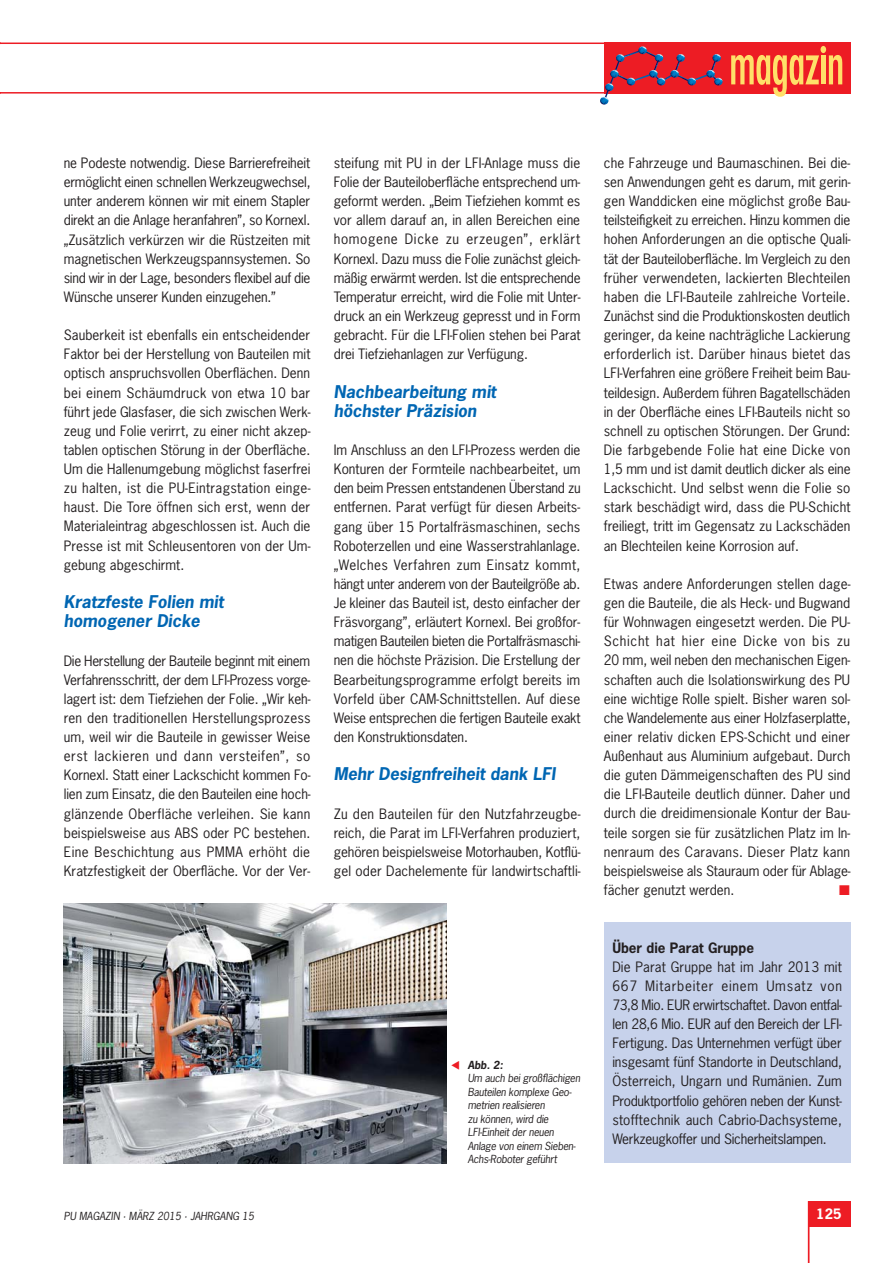
<style>
.page{position:relative;width:893px;height:1263px;background:#fff}
.page>*{position:absolute;margin:0;border:0;box-sizing:border-box;transform-origin:0 0}
.t1{font:italic 700 16.5px/19.2px "News Gothic";color:#0066b3}
.t2{font:13.5px/19.2px "News Gothic";letter-spacing:-.005em;color:#231f20;text-align:justify}
.t3{font:700 13.5px "News Gothic";color:#231f20}
.t4{font:700 13.5px "News Gothic";color:#fff}
.t5{font:italic 10.5px/13.5px "News Gothic";letter-spacing:-.02em;color:#231f20}
.t6{font:italic 10.5px "News Gothic";color:#231f20}
.s1{color:#ed1c24}
.s2{font-weight:700}
</style>
<div class="page">
<div style="left:809px;top:1201px;width:42px;height:25px;background:#ed1c24"></div>
<hr style="left:808px;top:1201px;width:1px;height:62px;background:#ed1c24">
<hr style="left:0;top:92px;width:608px;height:2px;background:#ed1c24">
<hr style="left:0;top:43px;width:608px;height:1px;background:#ed1c24">
<div style="left:604px;top:43px;width:246px;height:51px;background:#ed1c24"></div>
<svg style="left:600px;top:46px;width:123px;height:59px"></svg>
<svg style="left:731px;top:55px;width:88px;height:42px"></svg>
<div style="left:820px;top:46px;width:6px;height:7px;background:#ffe069;border-radius:50%"></div>
<hr style="left:821px;top:55px;width:4px;height:29px;background:#ffe069">
<svg style="left:829px;top:55px;width:13px;height:29px"></svg>
<div style="left:604px;top:923px;width:246px;height:240px;background:#c7d2eb"></div>
<img style="left:64px;top:904px;width:382px;height:259px">
<p class="t2" style="left:64px;top:154px;width:248px">ne Podeste notwendig. Diese Barrierefreiheit ermöglicht einen schnellen Werkzeugwechsel, unter anderem können wir mit einem Stapler direkt an die Anlage heranfahren”, so Kornexl. „Zusätzlich verkürzen wir die Rüstzeiten mit magnetischen Werkzeugspannsystemen. So sind wir in der Lage, besonders flexibel auf die Wünsche unserer Kunden einzugehen.”</p>
<p class="t2" style="left:64px;top:327px;width:248px">Sauberkeit ist ebenfalls ein entscheidender Faktor bei der Herstellung von Bauteilen mit optisch anspruchsvollen Oberflächen. Denn bei einem Schäumdruck von etwa 10 bar führt jede Glasfaser, die sich zwischen Werk&shy;zeug und Folie verirrt, zu einer nicht akzep&shy;tablen optischen Störung in der Oberfläche.<br>Um die Hallenumgebung möglichst faserfrei zu halten, ist die PU-Eintragstation einge&shy;haust. Die Tore öffnen sich erst, wenn der Materialeintrag abgeschlossen ist. Auch die Presse ist mit Schleusentoren von der Um&shy;gebung abgeschirmt.</p>
<p class="t1" style="left:64px;top:594px;width:161px">Kratzfeste Folien mit homogener Dicke</p>
<p class="t2" style="left:64px;top:652px;width:248px">Die Herstellung der Bauteile beginnt mit einem Verfahrensschritt, der dem LFI-Prozess vorge&shy;lagert ist: dem Tiefziehen der Folie. „Wir keh&shy;ren den traditionellen Herstellungsprozess um, weil wir die Bauteile in gewisser Weise erst lackieren und dann versteifen”, so Kornexl. Statt einer Lackschicht kommen Fo&shy;lien zum Einsatz, die den Bauteilen eine hoch&shy;glänzende Oberfläche verleihen. Sie kann beispielsweise aus ABS oder PC bestehen.<br>Eine Beschichtung aus PMMA erhöht die Kratzfestigkeit der Oberfläche. Vor der Ver-</p>
<p class="t2" style="left:334px;top:154px;width:248px">steifung mit PU in der LFI-Anlage muss die Folie der Bauteiloberfläche entsprechend um&shy;geformt werden. „Beim Tiefziehen kommt es vor allem darauf an, in allen Bereichen eine homogene Dicke zu erzeugen”, erklärt Kornexl. Dazu muss die Folie zunächst gleich&shy;mäßig erwärmt werden. Ist die entsprechende Temperatur erreicht, wird die Folie mit Unter&shy;druck an ein Werkzeug gepresst und in Form gebracht. Für die LFI-Folien stehen bei Parat drei Tiefziehanlagen zur Verfügung.</p>
<p class="t1" style="left:334px;top:383px;width:164px">Nachbearbeitung mit höchster Präzision</p>
<p class="t2" style="left:334px;top:441px;width:248px">Im Anschluss an den LFI-Prozess werden die Konturen der Formteile nachbearbeitet, um den beim Pressen entstandenen Überstand zu entfernen. Parat verfügt für diesen Arbeits&shy;gang über 15 Portalfräsmaschinen, sechs Roboterzellen und eine Wasserstrahlanlage. „Welches Verfahren zum Einsatz kommt, hängt unter anderem von der Bauteilgröße ab.<br>Je kleiner das Bauteil ist, desto einfacher der Fräsvorgang”, erläutert Kornexl. Bei großfor&shy;matigen Bauteilen bieten die Portalfräsmaschi&shy;nen die höchste Präzision. Die Erstellung der Bearbeitungsprogramme erfolgt bereits im Vorfeld über CAM-Schnittstellen. Auf diese Weise entsprechen die fertigen Bauteile exakt den Konstruktionsdaten.</p>
<p class="t1" style="left:334px;top:766px;width:223px">Mehr Designfreiheit dank LFI</p>
<p class="t2" style="left:334px;top:805px;width:248px">Zu den Bauteilen für den Nutzfahrzeugbe&shy;reich, die Parat im LFI-Verfahren produziert, gehören beispielsweise Motorhauben, Kotflü&shy;gel oder Dachelemente für landwirtschaftli-</p>
<p class="t5" style="left:468px;top:1059px;width:114px;text-indent:-17px"><span class="s1">▼</span> <span class="s2">Abb. 2:<br></span>Um auch bei großflächigen<br>Bauteilen komplexe Geo&shy;metrien realisieren<br>zu können, wird die<br>LFI-Einheit der neuen<br>Anlage von einem Sieben-<br>Achs-Roboter geführt</p>
<p class="t2" style="left:604px;top:154px;width:248px">che Fahrzeuge und Baumaschinen. Bei die&shy;sen Anwendungen geht es darum, mit gerin&shy;gen Wanddicken eine möglichst große Bau&shy;teilsteifigkeit zu erreichen. Hinzu kommen die hohen Anforderungen an die optische Quali&shy;tät der Bauteiloberfläche. Im Vergleich zu den früher verwendeten, lackierten Blechteilen haben die LFI-Bauteile zahlreiche Vorteile.<br>Zunächst sind die Produktionskosten deutlich geringer, da keine nachträgliche Lackierung erforderlich ist. Darüber hinaus bietet das LFI-Verfahren eine größere Freiheit beim Bau&shy;teildesign. Außerdem führen Bagatellschäden in der Oberfläche eines LFI-Bauteils nicht so schnell zu optischen Störungen. Der Grund:<br>Die farbgebende Folie hat eine Dicke von 1,5 mm und ist damit deutlich dicker als eine Lackschicht. Und selbst wenn die Folie so stark beschädigt wird, dass die PU-Schicht freiliegt, tritt im Gegensatz zu Lackschäden an Blechteilen keine Korrosion auf.</p>
<p class="t2" style="left:604px;top:575px;width:248px">Etwas andere Anforderungen stellen dage&shy;gen die Bauteile, die als Heck- und Bugwand für Wohnwagen eingesetzt werden. Die PU-Schicht hat hier eine Dicke von bis zu 20 mm, weil neben den mechanischen Eigen&shy;schaften auch die Isolationswirkung des PU eine wichtige Rolle spielt. Bisher waren sol&shy;che Wandelemente aus einer Holzfaserplatte, einer relativ dicken EPS-Schicht und einer Außenhaut aus Aluminium aufgebaut. Durch die guten Dämmeigenschaften des PU sind die LFI-Bauteile deutlich dünner. Daher und durch die dreidimensionale Kontur der Bau&shy;teile sorgen sie für zusätzlichen Platz im In&shy;nenraum des Caravans. Dieser Platz kann beispielsweise als Stauraum oder für Ablage&shy;fächer genutzt werden.</p>
<p class="t3" style="left:612px;top:942px;width:143px">Über die Parat Gruppe</p>
<p class="t2" style="left:612px;top:958px;width:231px">Die Parat Gruppe hat im Jahr 2013 mit 667 Mitarbeiter einem Umsatz von 73,8 Mio. EUR erwirtschaftet. Davon entfal&shy;len 28,6 Mio. EUR auf den Bereich der LFI-Fertigung. Das Unternehmen verfügt über insgesamt fünf Standorte in Deutschland, Österreich, Ungarn und Rumänien. Zum Produktportfolio gehören neben der Kunst&shy;stofftechnik auch Cabrio-Dachsysteme, Werkzeugkoffer und Sicherheitslampen.</p>
<p class="t6" style="left:64px;top:1212px;width:192px">PU MAGAZIN · MÄRZ 2015 · JAHRGANG 15</p>
<p class="t4" style="left:816px;top:1208px;width:27px">125</p>
</div>
